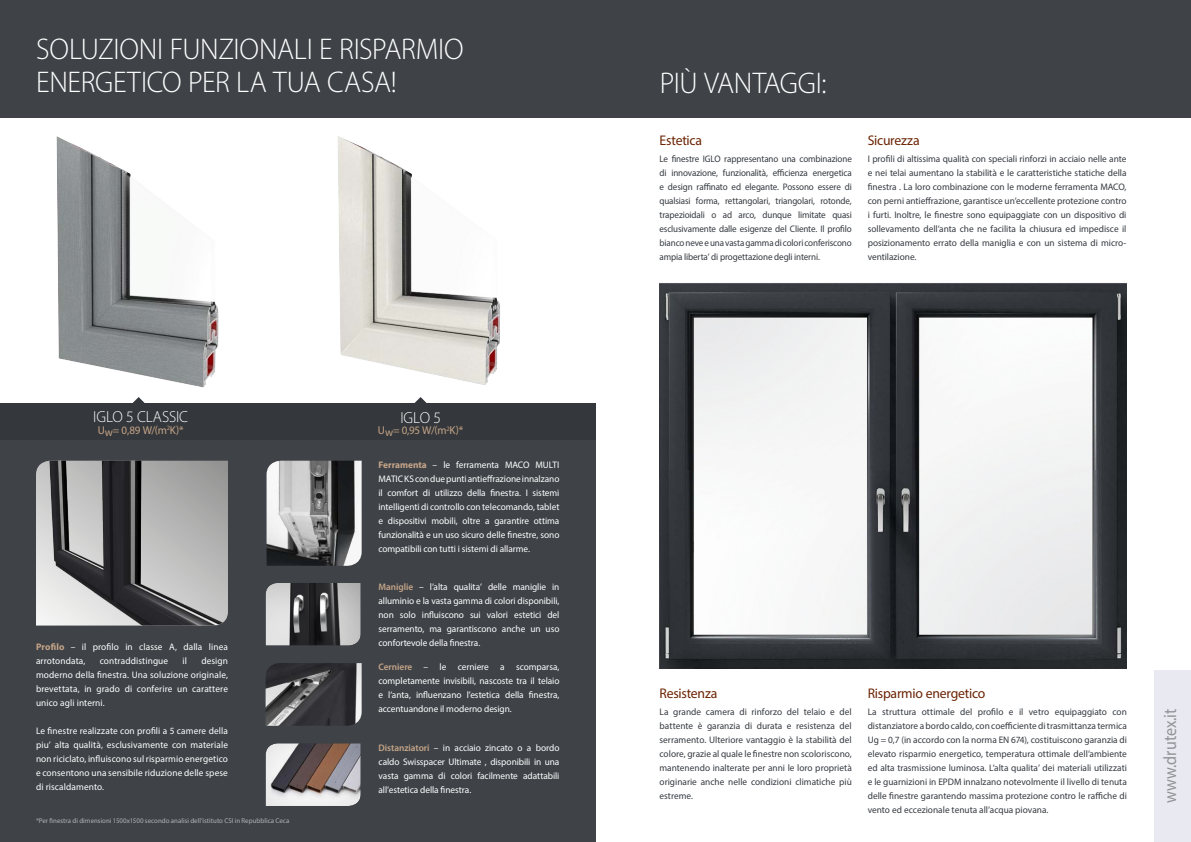
<style>
.page{position:relative;width:1191px;height:842px;background:#fff}
.page>*{position:absolute;margin:0;border:0;box-sizing:border-box;transform-origin:0 0}
.t1{font:300 30px/33px "Myriad Pro";letter-spacing:-.01em;color:#fff}
.t2{font:18px "Myriad Pro";color:#939297;scale:.89 1}
.t3{font:300 16px "Myriad Pro";letter-spacing:-.005em;color:#fff}
.t4{font:14px "Myriad Pro";letter-spacing:-.015em;color:#6b2404}
.t5{font:11.4px "Myriad Pro";letter-spacing:-.015em;color:#c6a588}
.t6{font:9.5px/14px "Myriad Pro";color:#34393f;text-align:justify}
.t7{font:9.5px/14px "Myriad Pro";color:#fff;text-align:justify}
.t8{font:9.5px/14px "Myriad Pro";color:#34393f;text-align:justify;scale:.95 1}
.t9{font:7px "Myriad Pro";letter-spacing:.005em;color:#b3b2b2}
.s1{font-weight:700;color:#c6a588}
.s2{font-weight:600;color:#c6a588}
</style>
<div class="page">
<div style="left:0;top:0;width:1191px;height:117px;background:#3f4348"></div>
<div style="left:0;top:440px;width:595px;height:402px;background:#3f4348"></div>
<div style="left:0;top:404px;width:595px;height:36px;background:#34373b"></div>
<svg style="left:132px;top:397px;width:13px;height:7px"></svg>
<svg style="left:414px;top:397px;width:13px;height:7px"></svg>
<img style="left:659px;top:283px;width:467px;height:386px">
<img style="left:56px;top:137px;width:163px;height:251px">
<img style="left:338px;top:136px;width:162px;height:249px">
<div style="left:264px;top:582px;width:97px;height:64px;background:#000;opacity:.14"></div>
<div style="left:264px;top:743px;width:97px;height:63px;background:#000;opacity:.14"></div>
<img style="left:36px;top:461px;width:192px;height:164px">
<img style="left:266px;top:461px;width:96px;height:105px">
<img style="left:266px;top:663px;width:96px;height:63px">
<div style="left:1155px;top:670px;width:36px;height:172px;background:#e9e9f1"></div>
<h1 class="t1" style="left:36px;top:33px;width:429px">SOLUZIONI FUNZIONALI E RISPARMIO<br>ENERGETICO PER LA TUA CASA!</h1>
<h3 class="t3" style="left:93px;top:408px;width:96px">IGLO 5 CLASSIC</h3>
<p class="t5" style="left:98px;top:423px;width:87px">Uw= 0,89 W/(m<sup>2</sup>K)*</p>
<p class="t7" style="left:36px;top:640px;width:193px"><span class="s1">Profilo</span> – il profilo in classe A, dalla linea arrotondata,</p>
<p class="t7" style="left:36px;top:654px;width:193px;text-indent:165px">design moderno della finestra. Una soluzione originale, brevettata, in grado di conferire un carattere unico agli interni.</p>
<p class="t7" style="left:36px;top:724px;width:193px">Le finestre realizzate con profili a 5 camere della piu’ alta qualità, esclusivamente con materiale non riciclato, influiscono sul risparmio energetico e consentono una sensibile riduzione delle spese di riscaldamento.</p>
<p class="t9" style="left:36px;top:817px;width:255px">*Per finestra di dimensioni 1500x1500 secondo analisi dell’istituto CSI in Repubblica Ceca</p>
<p class="t7" style="left:100px;top:654px;width:70px">contraddistingue</p>
<p class="t7" style="left:182px;top:654px;width:6px">il</p>
<h3 class="t3" style="left:400px;top:409px;width:42px">IGLO 5</h3>
<p class="t5" style="left:378px;top:424px;width:87px">Uw= 0,95 W/(m<sup>2</sup>K)*</p>
<p class="t7" style="left:378px;top:457px;width:182px"><span class="s1">Ferramenta</span> – le ferramenta MACO MULTI MATIC KS con due punti antieffrazione innalzano il comfort di utilizzo della finestra. I sistemi intelligenti di controllo con telecomando, tablet e dispositivi mobili, oltre a garantire ottima funzionalità e un uso sicuro delle finestre, sono compatibili con tutti i sistemi di allarme.</p>
<p class="t7" style="left:378px;top:580px;width:182px"><span class="s2">Maniglie</span> – l’alta qualita’ delle maniglie in alluminio e la vasta gamma di colori disponibili, non solo influiscono sui valori estetici del serramento, ma garantiscono anche un uso confortevole della finestra.</p>
<p class="t7" style="left:378px;top:660px;width:182px"><span class="s2">Cerniere</span> – le cerniere a scomparsa, completamente invisibili, nascoste tra il telaio e l’anta, influenzano l’estetica della finestra, accentuandone il moderno design.</p>
<p class="t7" style="left:378px;top:741px;width:182px"><span class="s2">Distanziatori</span> – in acciaio zincato o a bordo caldo Swisspacer Ultimate , disponibili in una vasta gamma di colori facilmente adattabili all’estetica della finestra.</p>
<h1 class="t1" style="left:660px;top:67px;width:168px">PIÙ VANTAGGI:</h1>
<h3 class="t4" style="left:659px;top:132px;width:44px">Estetica</h3>
<p class="t8" style="left:659px;top:152px;width:204px">Le finestre IGLO rappresentano una combinazione di innovazione, funzionalità, efficienza energetica e design raffinato ed elegante. Possono essere di qualsiasi forma, rettangolari, triangolari, rotonde, trapezioidali o ad arco, dunque limitate quasi esclusivamente dalle esigenze del Cliente. Il profilo bianco neve e una vasta gamma di colori conferiscono ampia liberta’ di progettazione degli interni.</p>
<h3 class="t4" style="left:867px;top:132px;width:54px">Sicurezza</h3>
<p class="t6" style="left:867px;top:152px;width:260px">I profili di altissima qualità con speciali rinforzi in acciaio nelle ante e nei telai aumentano la stabilità e le caratteristiche statiche della finestra . La loro combinazione con le moderne ferramenta MACO, con perni antieffrazione, garantisce un’eccellente protezione contro i furti. Inoltre, le finestre sono equipaggiate con un dispositivo di sollevamento dell’anta che ne facilita la chiusura ed impedisce il posizionamento errato della maniglia e con un sistema di micro&shy;ventilazione.</p>
<h3 class="t4" style="left:659px;top:684px;width:59px">Resistenza</h3>
<p class="t6" style="left:659px;top:704px;width:194px">La grande camera di rinforzo del telaio e del battente è garanzia di durata e resistenza del serramento. Ulteriore vantaggio è la stabilità del colore, grazie al quale le finestre non scoloriscono, mantenendo inalterate per anni le loro proprietà originarie anche nelle condizioni climatiche più estreme.</p>
<h3 class="t4" style="left:867px;top:684px;width:119px">Risparmio energetico</h3>
<p class="t6" style="left:867px;top:704px;width:261px">La struttura ottimale del profilo e il vetro equipaggiato con distanziatore a bordo caldo, con coefficiente di trasmittanza termica Ug = 0,7 (in accordo con la norma EN 674), costituiscono garanzia di elevato risparmio energetico, temperatura ottimale dell’ambiente ed alta trasmissione luminosa. L’alta qualita’ dei materiali utilizzati e le guarnizioni in EPDM innalzano notevolmente il livello di tenuta delle finestre garantendo massima protezione contro le raffiche di vento ed eccezionale tenuta all’acqua piovana.</p>
<h2 class="t2" style="left:1159px;top:803px;width:108px;rotate:-90deg">www.drutex.it</h2>
</div>
